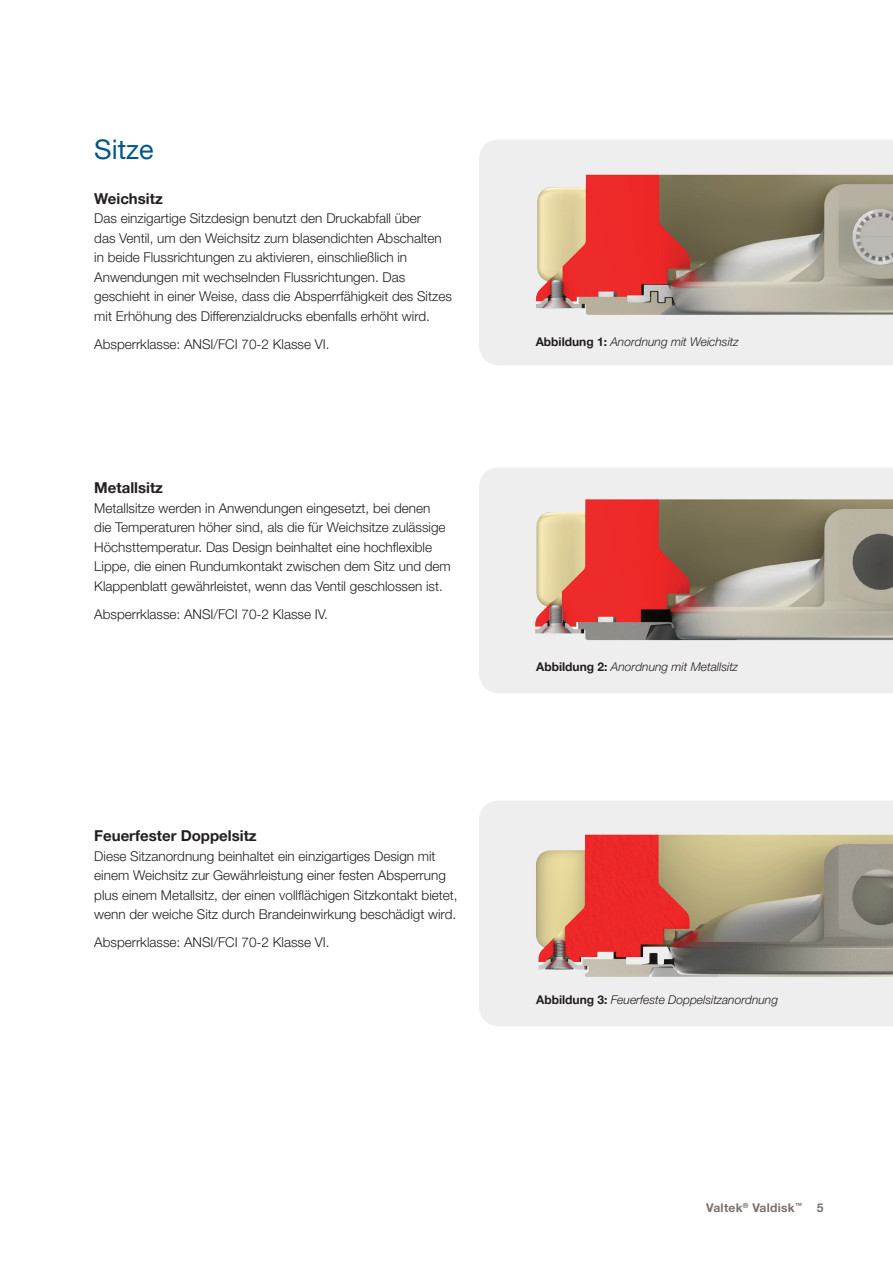
<style>
.page{position:relative;width:893px;height:1263px;background:#fff}
.page>*{position:absolute;margin:0;border:0;box-sizing:border-box;transform-origin:0 0}
.Headline_Level_2__blue{font:27px "Helvetica Neue LT Pro";color:#00568a}
.Subhead_Level_2__black{font:700 15px "Helvetica Neue LT Pro";color:#231f20}
.Body_copy{font:300 13.5px/19.5px "Helvetica Neue LT Pro";color:#231f20}
.t1{font:italic 300 12px "Helvetica Neue LT Pro";color:#231f20}
.t2{font:700 12px "Helvetica Neue LT Pro";letter-spacing:.025em;color:#79716c}
.s1{font-weight:700;font-style:normal}
</style>
<div class="page">
<div style="left:479px;top:140px;width:414px;height:225px;background:#efeeee"></div>
<div style="left:479px;top:468px;width:414px;height:225px;background:#efeeee"></div>
<div style="left:479px;top:801px;width:414px;height:225px;background:#efeeee"></div>
<img style="left:526px;top:171px;width:367px;height:153px">
<img style="left:520px;top:487px;width:373px;height:166px">
<img style="left:520px;top:820px;width:373px;height:166px">
<p class="Headline_Level_2__blue" style="left:94px;top:132px;width:61px">Sitze</p>
<p class="Subhead_Level_2__black" style="left:94px;top:189px;width:70px">Weichsitz</p>
<p class="Body_copy" style="left:94px;top:209px;width:359px">Das einzigartige Sitzdesign benutzt den Druckabfall über<br>das Ventil, um den Weichsitz zum blasendichten Abschalten in beide Flussrichtungen zu aktivieren, einschließlich in Anwendungen mit wechselnden Flussrichtungen. Das geschieht in einer Weise, dass die Absperrfähigkeit des Sitzes mit Erhöhung des Differenzialdrucks ebenfalls erhöht wird.</p>
<p class="Body_copy" style="left:94px;top:334px;width:237px">Absperrklasse: ANSI/FCI 70-2 Klasse VI.</p>
<p class="Subhead_Level_2__black" style="left:94px;top:479px;width:70px">Metallsitz</p>
<p class="Body_copy" style="left:94px;top:498px;width:358px">Metallsitze werden in Anwendungen eingesetzt, bei denen die Temperaturen höher sind, als die für Weichsitze zulässige Höchsttemperatur. Das Design beinhaltet eine hochflexible Lippe, die einen Rundumkontakt zwischen dem Sitz und dem Klappenblatt gewährleistet, wenn das Ventil geschlossen ist.</p>
<p class="Body_copy" style="left:94px;top:604px;width:235px">Absperrklasse: ANSI/FCI 70-2 Klasse IV.</p>
<p class="Subhead_Level_2__black" style="left:94px;top:827px;width:164px">Feuerfester Doppelsitz</p>
<p class="Body_copy" style="left:94px;top:846px;width:365px">Diese Sitzanordnung beinhaltet ein einzigartiges Design mit einem Weichsitz zur Gewährleistung einer festen Absperrung plus einem Metallsitz, der einen vollflächigen Sitzkontakt bietet, wenn der weiche Sitz durch Brandeinwirkung beschädigt wird.</p>
<p class="Body_copy" style="left:94px;top:933px;width:237px">Absperrklasse: ANSI/FCI 70-2 Klasse VI.</p>
<p class="t1" style="left:536px;top:334px;width:204px"><span class="s1">Abbildung 1:</span> Anordnung mit Weichsitz</p>
<p class="t1" style="left:536px;top:659px;width:203px"><span class="s1">Abbildung 2:</span> Anordnung mit Metallsitz</p>
<p class="t1" style="left:536px;top:992px;width:243px"><span class="s1">Abbildung 3:</span> Feuerfeste Doppelsitzanordnung</p>
<p class="t2" style="left:706px;top:1201px;width:119px">Valtek<sup>®</sup> Valdisk<sup>™</sup> 5</p>
</div>
